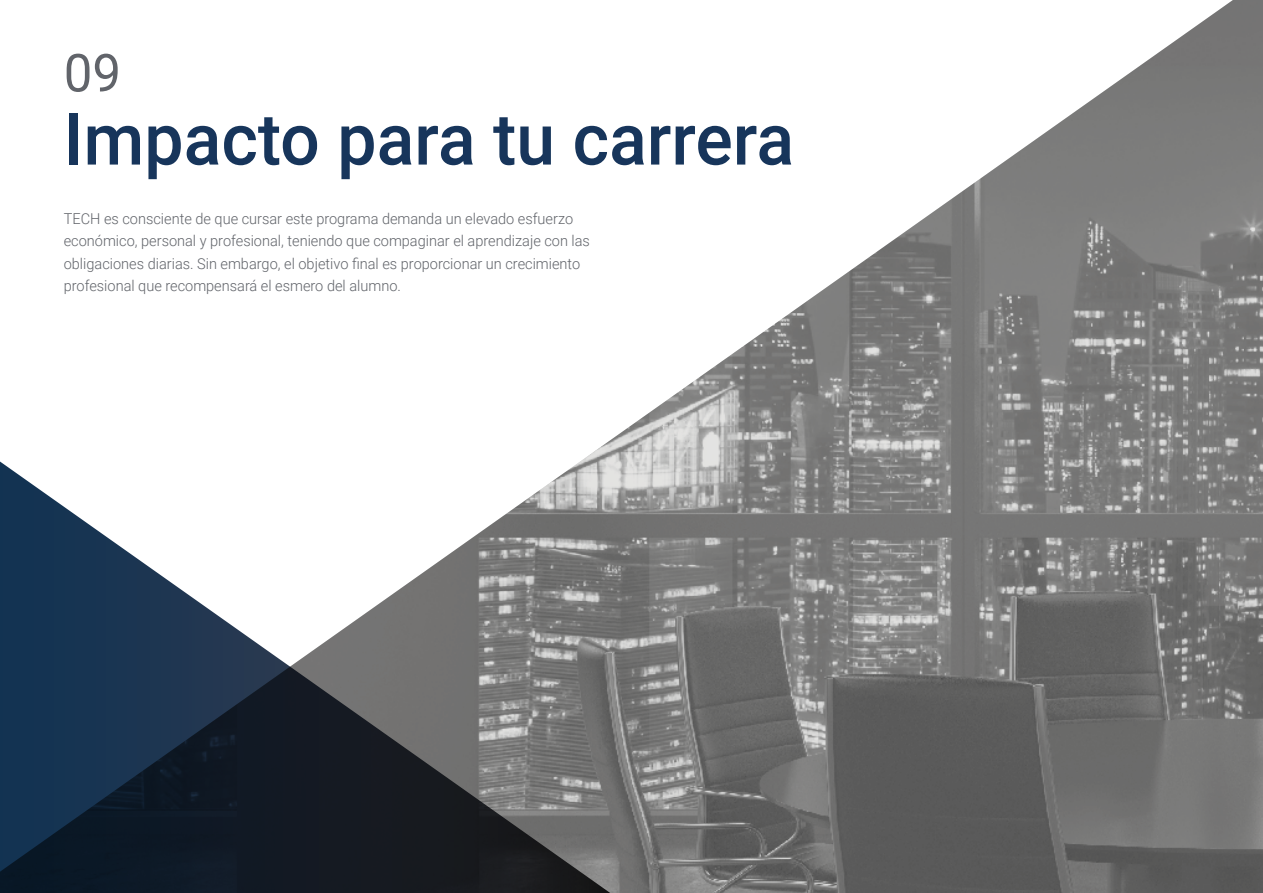
<style>
.page{position:relative;width:1263px;height:893px;background:#fff}
.page>*{position:absolute;margin:0;border:0;box-sizing:border-box;transform-origin:0 0}
.t1{font:500 72px "Roboto";color:#17355b}
.t2{font:52.5px "Roboto";color:#61646a}
.t3{font:300 15px/22.5px "Roboto";color:#61646a}
</style>
<div class="page">
<img style="left:602px;top:0;width:661px;height:893px">
<svg style="left:0;top:446px;width:640px;height:447px"></svg>
<h2 class="t2" style="left:64px;top:36px;width:59px">09</h2>
<h1 class="t1" style="left:64px;top:89px;width:732px">Impacto para tu carrera</h1>
<p class="t3" style="left:64px;top:207px;width:528px">TECH es consciente de que cursar este programa demanda un elevado esfuerzo económico, personal y profesional, teniendo que compaginar el aprendizaje con las obligaciones diarias. Sin embargo, el objetivo final es proporcionar un crecimiento profesional que recompensará el esmero del alumno.</p>
</div>
